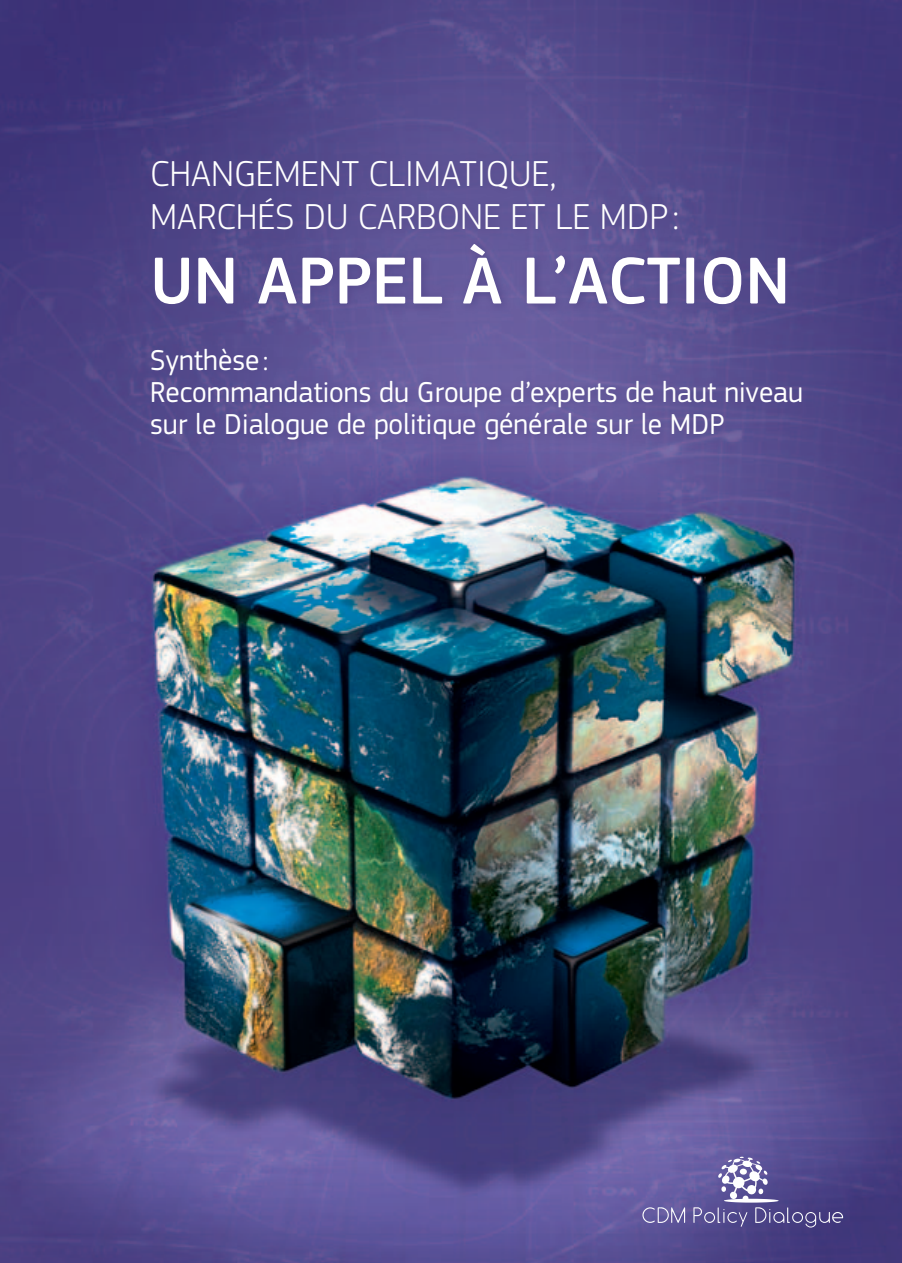
<style>
.page{position:relative;width:902px;height:1263px;background:#fff}
.page>*{position:absolute;margin:0;border:0;box-sizing:border-box;transform-origin:0 0}
.t1{font:500 69px "PFB Square Sans Pro";color:#fff}
.t2{font:300 37.5px/43.5px "PFB Square Sans Pro";color:#fff}
.t3{font:30px/32.1px "PFB Square Sans Pro";color:#fff}
</style>
<div class="page">
<img style="left:0;top:0;width:901px;height:1263px">
<svg style="left:144px;top:153px;width:668px;height:297px;fill:#5c5193"></svg>
<svg style="left:642px;top:1157px;width:201px;height:70px"></svg>
<p class="t2" style="left:150px;top:152px;width:530px">CHANGEMENT CLIMATIQUE,<br>MARCHÉS DU CARBONE ET LE MDP :</p>
<p class="t1" style="left:150px;top:240px;width:641px">UN APPEL À L’ACTION</p>
<p class="t3" style="left:150px;top:344px;width:654px">Synthèse :<br>Recommandations du Groupe d’experts de haut niveau sur le Dialogue de politique générale sur le MDP</p>
</div>
